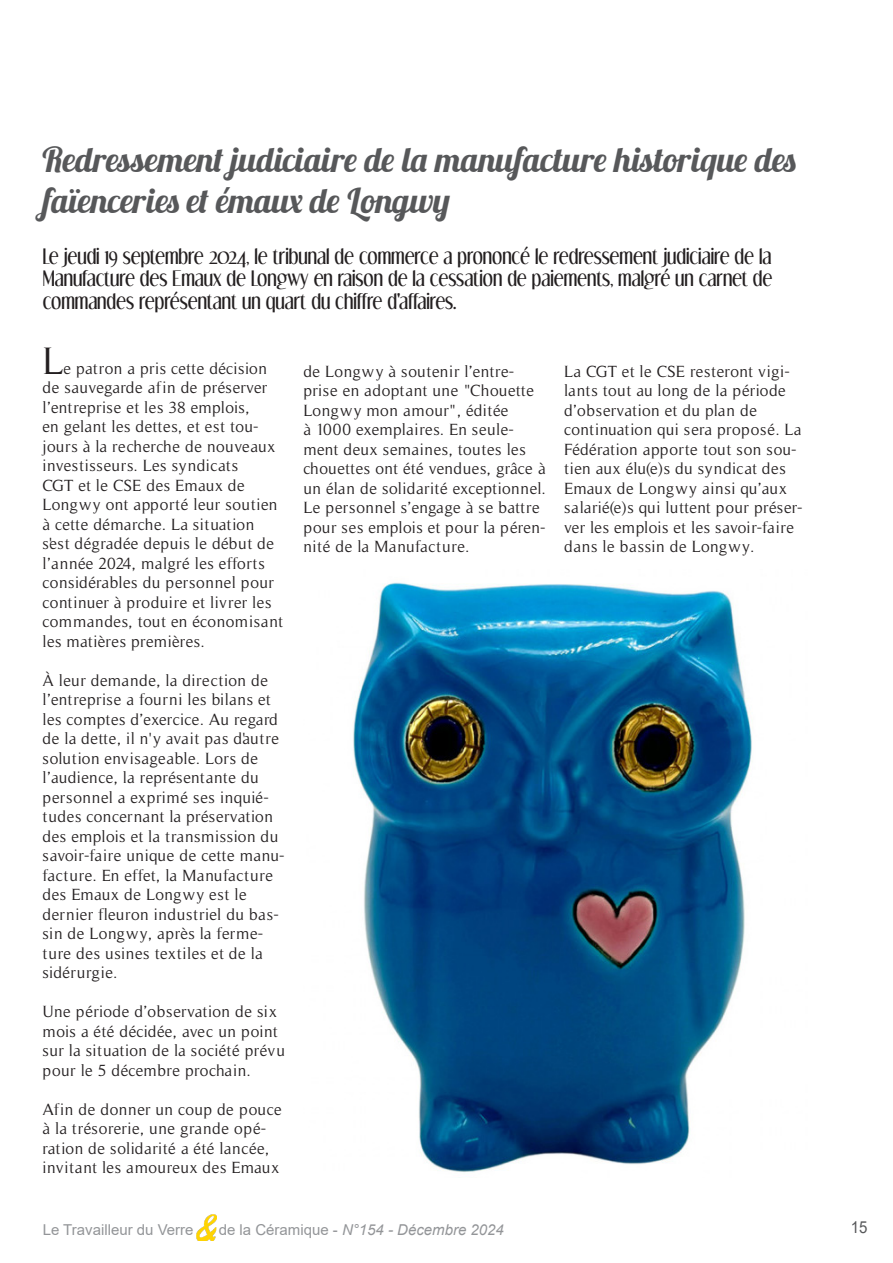
<style>
.page{position:relative;width:893px;height:1263px;background:#fff}
.page>*{position:absolute;margin:0;border:0;box-sizing:border-box;transform-origin:0 0}
.Txt{font:39px "Timeless";color:#231f20}
.t1{font:34.5px/41.4px "Lobster 1.3";letter-spacing:.005em;color:#57585a}
.Intro{font:19.5px/22.5px "Dream Orphans";color:#231f20;text-align:justify}
.Txt-2{font:16.5px/19.5px "Timeless";letter-spacing:.025em;color:#231f20}
.t2{font:16.5px "Arial";color:#57585a;scale:.91 1}
.t3{font:italic 15px "Arial";color:#939598}
.t4{font:15px "Arial";color:#939598}
.s1{font-style:normal}
</style>
<div class="page">
<img style="left:196px;top:1214px;width:21px;height:27px">
<img style="left:353px;top:582px;width:399px;height:590px">
<p class="t1" style="left:43px;top:138px;width:756px">Redressement judiciaire de la manufacture historique des faïenceries et émaux de Longwy</p>
<p class="Intro" style="left:43px;top:244px;width:731px">Le jeudi 19 septembre 2024, le tribunal de commerce a prononcé le redressement judiciaire de la Manufacture des Emaux de Longwy en raison de la cessation de paiements, malgré un carnet de commandes représentant un quart du chiffre d'affaires.</p>
<p class="Txt" style="left:43px;top:339px;width:22px">L</p>
<p class="Txt-2" style="left:43px;top:359px;width:242px;text-indent:21px">e patron a pris cette décision de sauvegarde afin de préserver l’entreprise et les 38 emplois,<br>en gelant les dettes, et est tou&shy;jours à la recherche de nouveaux investisseurs. Les syndicats<br>CGT et le CSE des Emaux de<br>Longwy ont apporté leur soutien à cette démarche. La situation s'est dégradée depuis le début de l’année 2024, malgré les efforts considérables du personnel pour continuer à produire et livrer les commandes, tout en économisant les matières premières.</p>
<p class="Txt-2" style="left:43px;top:671px;width:244px">À leur demande, la direction de l’entreprise a fourni les bilans et les comptes d’exercice. Au regard de la dette, il n'y avait pas d'autre solution envisageable. Lors de l’audience, la représentante du personnel a exprimé ses inquié&shy;tudes concernant la préservation des emplois et la transmission du savoir-faire unique de cette manu&shy;facture. En effet, la Manufacture des Emaux de Longwy est le dernier fleuron industriel du bas&shy;sin de Longwy, après la ferme&shy;ture des usines textiles et de la sidérurgie.</p>
<p class="Txt-2" style="left:43px;top:1002px;width:244px">Une période d’observation de six mois a été décidée, avec un point sur la situation de la société prévu pour le 5 décembre prochain.</p>
<p class="Txt-2" style="left:43px;top:1100px;width:241px">Afin de donner un coup de pouce à la trésorerie, une grande opé&shy;ration de solidarité a été lancée, invitant les amoureux des Emaux</p>
<p class="Txt-2" style="left:303px;top:361px;width:244px">de Longwy à soutenir l’entre&shy;prise en adoptant une "Chouette<br>Longwy mon amour", éditée<br>à 1000 exemplaires. En seule&shy;ment deux semaines, toutes les chouettes ont été vendues, grâce à un élan de solidarité exceptionnel.<br>Le personnel s’engage à se battre pour ses emplois et pour la péren&shy;nité de la Manufacture.</p>
<p class="Txt-2" style="left:564px;top:361px;width:240px">La CGT et le CSE resteront vigi&shy;lants tout au long de la période d’observation et du plan de continuation qui sera proposé. La<br>Fédération apporte tout son sou&shy;tien aux élu(e)s du syndicat des<br>Emaux de Longwy ainsi qu’aux salarié(e)s qui luttent pour préser&shy;ver les emplois et les savoir-faire dans le bassin de Longwy.</p>
<p class="t4" style="left:43px;top:1219px;width:152px">Le Travailleur du Verre</p>
<p class="t3" style="left:219px;top:1220px;width:287px"><span class="s1">de la Céramique -</span> N°154 - Décembre 2024</p>
<p class="t2" style="left:851px;top:1216px;width:20px">15</p>
</div>
